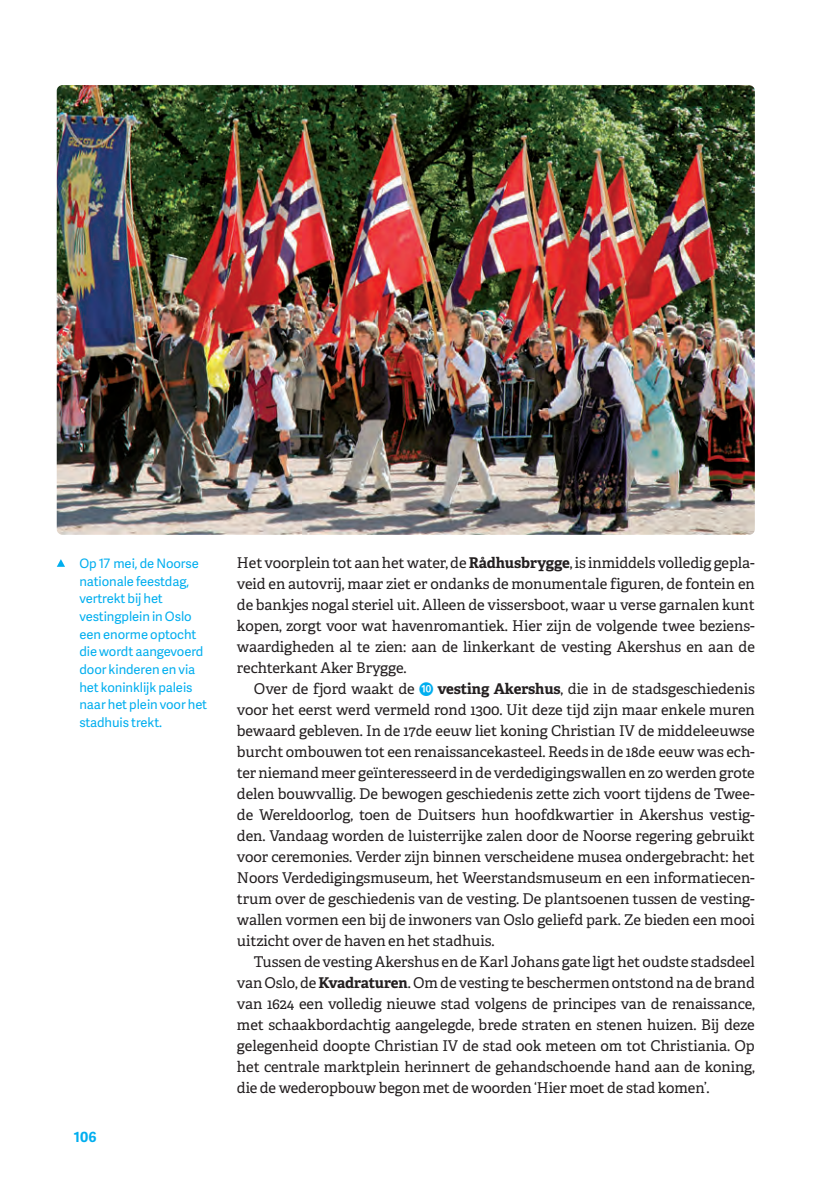
<style>
.page{position:relative;width:840px;height:1191px;background:#fff}
.page>*{position:absolute;margin:0;border:0;box-sizing:border-box;transform-origin:0 0}
.t1{font:14.8px/21px "Adelle";letter-spacing:-.005em;color:#231f20;text-align:justify}
.t2{font:700 14px "Adelle Sans";color:#00aeef}
.t3{font:13px/17.6px "Adelle Sans";letter-spacing:-.005em;color:#00aeef}
.s1{font-weight:700}
.s2{font-family:"Zahlen Kreis Quadr Stern";font-size:20px;color:#00aeef}
</style>
<div class="page">
<img style="left:57px;top:85px;width:697px;height:450px">
<svg style="left:57px;top:559px;width:8px;height:8px"></svg>
<p class="t3" style="left:79px;top:554px;width:129px">Op 17 mei, de Noorse nationale feestdag, vertrekt bij het vestingplein in Oslo een enorme optocht die wordt aangevoerd door kinderen en via het koninklijk paleis naar het plein voor het stadhuis trekt.</p>
<p class="t1" style="left:237px;top:553px;width:519px">Het voorplein tot aan het water, de <span class="s1">Rådhusbrygge</span>, is inmiddels volledig gepla&shy;veid en autovrij, maar ziet er ondanks de monumentale figuren, de fontein en de bankjes nogal steriel uit. Alleen de vissersboot, waar u verse garnalen kunt kopen, zorgt voor wat havenromantiek. Hier zijn de volgende twee beziens&shy;waardigheden al te zien: aan de linkerkant de vesting Akershus en aan de rechterkant Aker Brygge.</p>
<p class="t1" style="left:237px;top:679px;width:519px;text-indent:17px">Over de fjord waakt de <span class="s2">J</span> <span class="s1">vesting Akershus</span>, die in de stadsgeschiedenis voor het eerst werd vermeld rond 1300. Uit deze tijd zijn maar enkele muren bewaard gebleven. In de 17de eeuw liet koning Christian IV de middeleeuwse burcht ombouwen tot een renaissancekasteel. Reeds in de 18de eeuw was ech&shy;ter niemand meer geïnteresseerd in de verdedigingswallen en zo werden grote delen bouwvallig. De bewogen geschiedenis zette zich voort tijdens de Twee&shy;de Wereldoorlog, toen de Duitsers hun hoofdkwartier in Akershus vestig&shy;den. Vandaag worden de luisterrijke zalen door de Noorse regering gebruikt voor ceremonies. Verder zijn binnen verscheidene musea ondergebracht: het Noors Verdedigingsmuseum, het Weerstandsmuseum en een informatiecen&shy;trum over de geschiedenis van de vesting. De plantsoenen tussen de vesting&shy;wallen vormen een bij de inwoners van Oslo geliefd park. Ze bieden een mooi uitzicht over de haven en het stadhuis.</p>
<p class="t1" style="left:237px;top:952px;width:519px;text-indent:17px">Tussen de vesting Akershus en de Karl Johans gate ligt het oudste stadsdeel van Oslo, de <span class="s1">Kvadraturen</span>. Om de vesting te beschermen ontstond na de brand van 1624 een volledig nieuwe stad volgens de principes van de renaissance, met schaakbordachtig aangelegde, brede straten en stenen huizen. Bij deze gelegenheid doopte Christian IV de stad ook meteen om tot Christiania. Op het centrale marktplein herinnert de gehandschoende hand aan de koning, die de wederopbouw begon met de woorden ‘Hier moet de stad komen’.</p>
<p class="t2" style="left:74px;top:1126px;width:24px">106</p>
</div>
